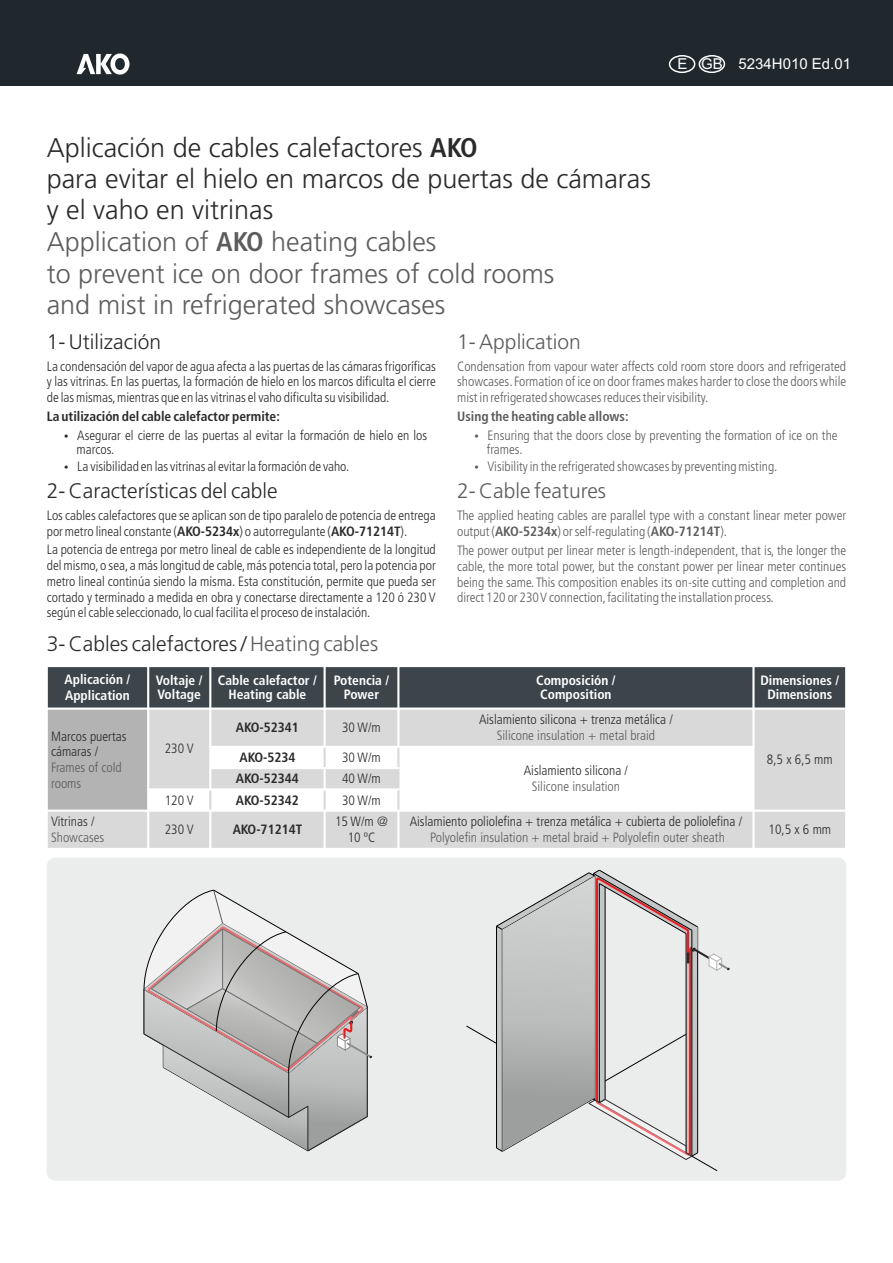
<style>
.page{position:relative;width:893px;height:1263px;background:#fff}
.page>*{position:absolute;margin:0;border:0;box-sizing:border-box;transform-origin:0 0}
.t1{font:300 27px/31.5px "Frutiger 45";color:#5c5c5c}
.t2{font:300 21px "Frutiger 45";color:#2b2929}
.t3{font:300 21px "Frutiger 45";color:#5c5c5c}
.t4{font:15px "Arial";color:#fff}
.t5{font:300 condensed 13.5px/15.8px "Frutiger 47";color:#2b2929}
.t6{font:300 condensed 13.5px/15.8px "Frutiger 47";color:#5c5c5c}
.t7{font:700 condensed 13.5px/14.4px "Frutiger 67";color:#fff;text-align:center}
.t8{font:700 condensed 13.5px "Frutiger 67";color:#2b2929}
.t9{font:700 condensed 13.5px "Frutiger 67";color:#5c5c5c}
.s1{color:#2b2929}
.s2{font-family:"Frutiger 67";font-weight:700;font-stretch:condensed;color:#2b2929}
.s3{font-family:"Frutiger 67";font-weight:700;font-stretch:condensed}
.s4{font-family:"Frutiger 67";font-weight:700}
.s5{color:#5c5c5c}
</style>
<div class="page">
<div style="left:47px;top:857px;width:799px;height:324px;background:#ebeded;border-radius:9px"></div>
<div style="left:47px;top:666px;width:101px;height:43px;background:#3d454a"></div>
<div style="left:148px;top:666px;width:62px;height:43px;background:#3d454a"></div>
<div style="left:210px;top:666px;width:115px;height:43px;background:#3d454a"></div>
<div style="left:325px;top:666px;width:73px;height:43px;background:#3d454a"></div>
<div style="left:398px;top:666px;width:355px;height:43px;background:#3d454a"></div>
<div style="left:753px;top:666px;width:93px;height:43px;background:#3d454a"></div>
<div style="left:47px;top:709px;width:101px;height:102px;background:#b3b3b3"></div>
<div style="left:148px;top:709px;width:62px;height:80px;background:#d9d9d9"></div>
<div style="left:210px;top:709px;width:115px;height:38px;background:#d9d9d9"></div>
<div style="left:325px;top:709px;width:73px;height:38px;background:#d9d9d9"></div>
<div style="left:398px;top:709px;width:355px;height:38px;background:#d9d9d9"></div>
<div style="left:753px;top:709px;width:93px;height:102px;background:#d9d9d9"></div>
<div style="left:210px;top:768px;width:115px;height:21px;background:#d9d9d9"></div>
<div style="left:325px;top:768px;width:73px;height:21px;background:#d9d9d9"></div>
<div style="left:47px;top:811px;width:101px;height:38px;background:#d9d9d9"></div>
<div style="left:148px;top:811px;width:62px;height:38px;background:#d9d9d9"></div>
<div style="left:210px;top:811px;width:115px;height:38px;background:#d9d9d9"></div>
<div style="left:325px;top:811px;width:73px;height:38px;background:#d9d9d9"></div>
<div style="left:398px;top:811px;width:355px;height:38px;background:#d9d9d9"></div>
<div style="left:753px;top:811px;width:93px;height:38px;background:#d9d9d9"></div>
<hr style="left:46px;top:665px;width:2px;height:185px;background:#fff">
<hr style="left:147px;top:665px;width:2px;height:185px;background:#fff">
<hr style="left:209px;top:809px;width:2px;height:41px;background:#fff">
<hr style="left:209px;top:788px;width:2px;height:24px;background:#d9d9d9">
<hr style="left:209px;top:665px;width:2px;height:125px;background:#fff">
<hr style="left:324px;top:809px;width:2px;height:41px;background:#fff">
<hr style="left:324px;top:788px;width:2px;height:24px;background:#d9d9d9">
<hr style="left:324px;top:767px;width:2px;height:23px;background:#fff">
<hr style="left:324px;top:746px;width:2px;height:23px;background:#d9d9d9">
<hr style="left:324px;top:665px;width:2px;height:83px;background:#fff">
<hr style="left:397px;top:809px;width:2px;height:41px;background:#fff">
<hr style="left:397px;top:746px;width:2px;height:66px;background:#d9d9d9">
<hr style="left:397px;top:665px;width:2px;height:83px;background:#fff">
<hr style="left:752px;top:665px;width:3px;height:185px;background:#fff">
<hr style="left:845px;top:665px;width:2px;height:185px;background:#fff">
<hr style="left:46px;top:848px;width:801px;height:2px;background:#fff">
<hr style="left:46px;top:809px;width:801px;height:3px;background:#fff">
<hr style="left:147px;top:788px;width:252px;height:2px;background:#fff">
<hr style="left:209px;top:767px;width:190px;height:2px;background:#fff">
<hr style="left:209px;top:746px;width:546px;height:2px;background:#fff">
<hr style="left:46px;top:707px;width:801px;height:3px;background:#fff">
<hr style="left:46px;top:665px;width:801px;height:2px;background:#fff">
<svg style="left:144px;top:890px;width:228px;height:261px"></svg>
<svg style="left:466px;top:870px;width:264px;height:301px"></svg>
<div style="left:0;top:0;width:893px;height:85px;background:#20282e"></div>
<svg style="left:77px;top:53px;width:52px;height:22px"></svg>
<div style="left:669px;top:55px;width:26px;height:18px;border:1px solid #fff;border-radius:50%"></div>
<div style="left:698px;top:55px;width:27px;height:18px;border:1px solid #fff;border-radius:50%"></div>
<p class="t4" style="left:677px;top:58px;width:175px">E GB 5234H010 Ed.01</p>
<h1 class="t1" style="left:47px;top:134px;width:606px"><span class="s1">Aplicación de cables calefactores</span> <span class="s2">AKO<br></span><span class="s1">para evitar el hielo en marcos de puertas de cámaras y el vaho en vitrinas<br></span>Application of <span class="s3">AKO</span> heating cables<br>to prevent ice on door frames of cold rooms<br>and mist in refrigerated showcases</h1>
<h2 class="t2" style="left:47px;top:334px;width:116px">1- Utilización</h2>
<p class="t5" style="left:47px;top:359px;width:391px;text-align:justify">La condensación del vapor de agua afecta a las puertas de las cámaras frigoríficas y las vitrinas. En las puertas, la formación de hielo en los marcos dificulta el cierre de las mismas,mientras que en las vitrinas el vaho dificulta su visibilidad.</p>
<p class="t8" style="left:47px;top:411px;width:235px">La utilización del cable calefactor permite:</p>
<p class="t5" style="left:77px;top:429px;width:352px;line-height:14.1px">Asegurar el cierre de las puertas al evitar la formación de hielo en los marcos.</p>
<p class="t5" style="left:77px;top:460px;width:274px">La visibilidad en las vitrinas al evitar la formación de vaho.</p>
<h2 class="t2" style="left:47px;top:483px;width:232px">2- Características del cable</h2>
<p class="t5" style="left:47px;top:508px;width:391px">Los cables calefactores que se aplican son de tipo paralelo de potencia de entrega por metro lineal constante (<span class="s4">AKO-5234x</span>) o autorregulante (<span class="s4">AKO-71214T</span>).</p>
<p class="t5" style="left:47px;top:543px;width:391px;text-align:justify">La potencia de entrega por metro lineal de cable es independiente de la longitud del mismo, o sea, a más longitud de cable,más potencia total, pero la potencia por metro lineal continúa siendo la misma. Esta constitución, permite que pueda ser cortado y terminado a medida en obra y conectarse directamente a 120 ó 230 V según el cable seleccionado,lo cual facilita el proceso de instalación.</p>
<h2 class="t2" style="left:47px;top:635px;width:333px">3- Cables calefactores / <span class="s5">Heating cables</span></h2>
<h2 class="t3" style="left:457px;top:334px;width:125px">1- Application</h2>
<p class="t6" style="left:457px;top:359px;width:391px;text-align:justify">Condensation from vapour water affects cold room store doors and refrigerated showcases. Formation of ice on door frames makes harder to close the doors while mist in refrigerated showcases reduces their visibility.</p>
<p class="t9" style="left:457px;top:411px;width:173px">Using the heating cable allows:</p>
<p class="t6" style="left:487px;top:429px;width:352px;line-height:14.1px">Ensuring that the doors close by preventing the formation of ice on the frames.</p>
<p class="t6" style="left:488px;top:460px;width:291px">Visibility in the refrigerated showcases by preventing misting.</p>
<h2 class="t3" style="left:457px;top:483px;width:150px">2- Cable features</h2>
<p class="t6" style="left:457px;top:508px;width:391px">The applied heating cables are parallel type with a constant linear meter power output (<span class="s4">AKO-5234x</span>) or self-regulating (<span class="s4">AKO-71214T</span>).</p>
<p class="t6" style="left:457px;top:544px;width:391px;text-align:justify">The power output per linear meter is length-independent, that is, the longer the cable, the more total power, but the constant power per linear meter continues being the same. This composition enables its on-site cutting and completion and direct 120 or 230 V connection,facilitating the installation process.</p>
<p class="t7" style="left:65px;top:672px;width:67px;line-height:16px;text-align:left">Aplicación /<br>Application</p>
<p class="t7" style="left:156px;top:674px;width:48px;text-align:left">Voltaje /<br>Voltage</p>
<p class="t7" style="left:218px;top:674px;width:101px">Cable calefactor /<br>Heating cable</p>
<p class="t7" style="left:334px;top:674px;width:57px">Potencia /<br>Power</p>
<p class="t7" style="left:536px;top:674px;width:81px">Composición /<br>Composition</p>
<p class="t7" style="left:760px;top:674px;width:81px">Dimensiones /<br>Dimensions</p>
<p class="t5" style="left:51px;top:729px;width:77px">Marcos puertas cámaras /</p>
<p class="t6" style="left:51px;top:760px;width:72px">Frames of cold rooms</p>
<p class="t5" style="left:479px;top:713px;width:195px">Aislamiento silicona + trenza metálica /</p>
<p class="t6" style="left:497px;top:728px;width:160px">Silicone insulation + metal braid</p>
<p class="t8" style="left:236px;top:722px;width:65px">AKO-52341</p>
<p class="t5" style="left:342px;top:721px;width:40px">30 W/m</p>
<p class="t5" style="left:165px;top:742px;width:30px">230 V</p>
<p class="t8" style="left:239px;top:752px;width:58px">AKO-5234</p>
<p class="t5" style="left:342px;top:750px;width:40px">30 W/m</p>
<p class="t5" style="left:767px;top:753px;width:67px">8,5 x 6,5 mm</p>
<p class="t5" style="left:524px;top:764px;width:106px">Aislamiento silicona /</p>
<p class="t6" style="left:532px;top:780px;width:90px">Silicone insulation</p>
<p class="t8" style="left:236px;top:773px;width:65px">AKO-52344</p>
<p class="t5" style="left:342px;top:772px;width:40px">40 W/m</p>
<p class="t5" style="left:51px;top:815px;width:45px">Vitrinas /</p>
<p class="t6" style="left:51px;top:831px;width:55px">Showcases</p>
<p class="t5" style="left:165px;top:793px;width:30px">120 V</p>
<p class="t8" style="left:236px;top:794px;width:65px">AKO-52342</p>
<p class="t5" style="left:342px;top:793px;width:40px">30 W/m</p>
<p class="t5" style="left:165px;top:823px;width:30px">230 V</p>
<p class="t8" style="left:233px;top:824px;width:71px">AKO-71214T</p>
<p class="t5" style="left:335px;top:815px;width:54px;text-align:center">15 W/m @<br>10 ºC</p>
<p class="t5" style="left:410px;top:815px;width:334px">Aislamiento poliolefina + trenza metálica + cubierta de poliolefina /</p>
<p class="t6" style="left:430px;top:831px;width:296px">Polyolefin insulation + metal braid + Polyolefin outer sheath</p>
<p class="t5" style="left:768px;top:823px;width:64px">10,5 x 6 mm</p>
</div>
